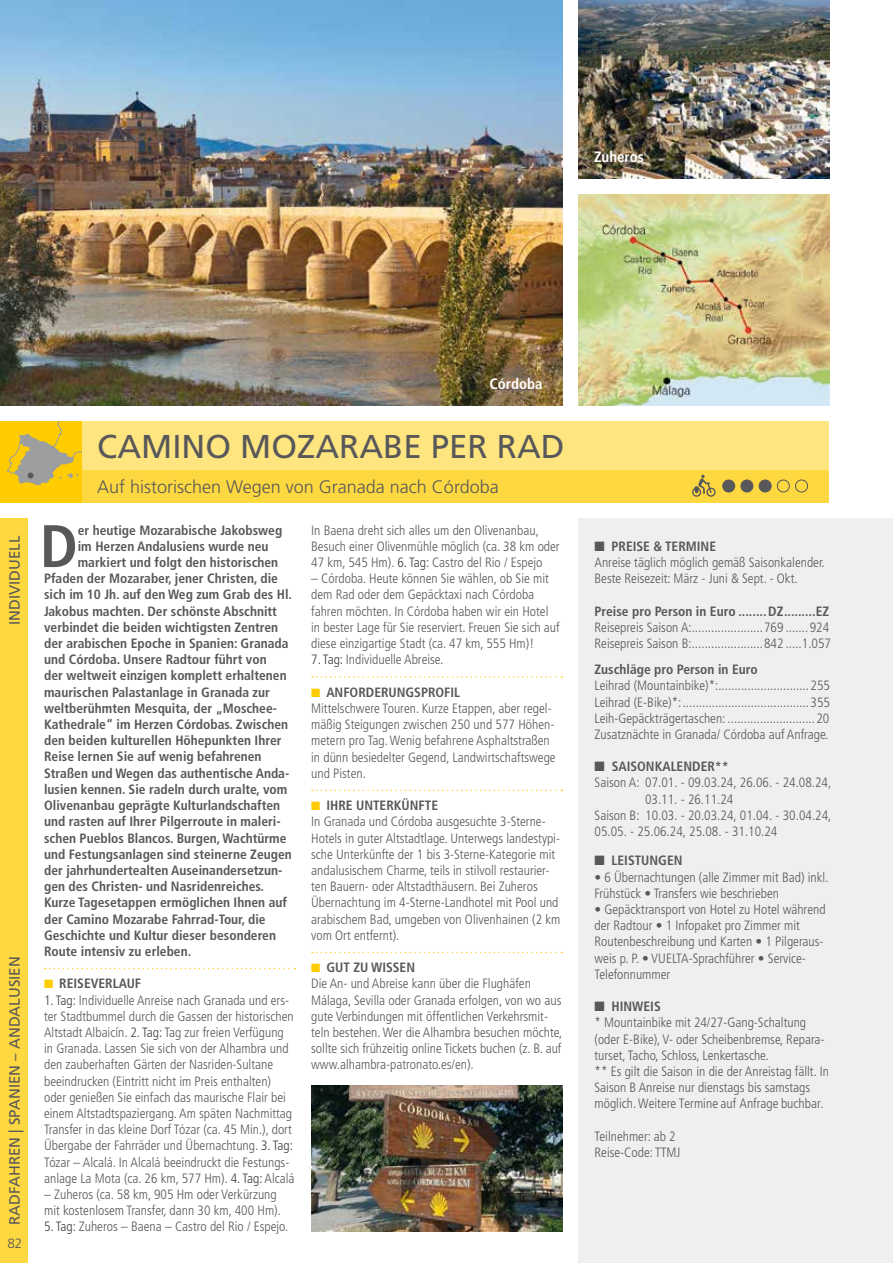
<style>
.page{position:relative;width:893px;height:1263px;background:#fff}
.page>*{position:absolute;margin:0;border:0;box-sizing:border-box;transform-origin:0 0}
.t1{font:700 condensed 59.85px "Frutiger LT Std";color:#58585a}
.t2{font:33px "Frutiger LT Std";color:#58585a}
.t3{font:300 18px "Frutiger LT Std";color:#58585a}
.t4{font:15px "Frutiger LT Std";color:#58585a}
.t5{font:700 condensed 15px "Frutiger LT Std";color:#fff}
.t6{font:300 condensed 13.5px/16.2px "Frutiger LT Std";color:#58585a}
.t7{font:700 condensed 13.5px "Frutiger LT Std";color:#58585a}
.t8{font:300 13.5px "Frutiger LT Std";color:#58585a}
.s1{color:#3e3d40}
.s2{color:#fecc00}
.s3{font-weight:700}
</style>
<div class="page">
<div style="left:0;top:421px;width:829px;height:49px;background:#fee580"></div>
<div style="left:0;top:470px;width:829px;height:32px;background:#fed840"></div>
<div style="left:0;top:518px;width:28px;height:745px;background:#fed840"></div>
<div style="left:578px;top:518px;width:315px;height:745px;background:#efeff0"></div>
<svg style="left:45px;top:968px;width:250px;height:1px"></svg>
<svg style="left:312px;top:676px;width:250px;height:2px"></svg>
<svg style="left:312px;top:790px;width:250px;height:1px"></svg>
<svg style="left:312px;top:952px;width:250px;height:1px"></svg>
<div style="left:0;top:421px;width:81px;height:81px;background:#fecc00"></div>
<svg style="left:7px;top:421px;width:74px;height:64px"></svg>
<img style="left:0;top:0;width:562px;height:405px">
<img style="left:578px;top:0;width:251px;height:178px">
<img style="left:578px;top:194px;width:251px;height:211px">
<img style="left:311px;top:1085px;width:251px;height:146px">
<div style="left:759px;top:480px;width:12px;height:12px;background:#58585a;border-radius:50%"></div>
<div style="left:759px;top:480px;width:12px;height:12px;border:1px solid #58585a;border-radius:50%"></div>
<div style="left:795px;top:480px;width:13px;height:12px;border:1px solid #58585a;border-radius:50%"></div>
<div style="left:723px;top:480px;width:12px;height:12px;background:#58585a;border-radius:50%"></div>
<div style="left:722px;top:480px;width:13px;height:12px;border:1px solid #58585a;border-radius:50%"></div>
<div style="left:741px;top:480px;width:12px;height:12px;background:#58585a;border-radius:50%"></div>
<div style="left:741px;top:480px;width:12px;height:12px;border:1px solid #58585a;border-radius:50%"></div>
<div style="left:777px;top:480px;width:13px;height:12px;border:1px solid #58585a;border-radius:50%"></div>
<svg style="left:692px;top:475px;width:23px;height:22px"></svg>
<p class="t5" style="left:594px;top:148px;width:51px">Zuheros</p>
<p class="t5" style="left:490px;top:375px;width:55px">Córdoba</p>
<h2 class="t2" style="left:97px;top:427px;width:469px">CAMINO MOZARABE PER RAD</h2>
<h3 class="t3" style="left:97px;top:476px;width:403px">Auf historischen Wegen von Granada nach Córdoba</h3>
<p class="t4" style="left:6px;top:625px;width:91px;rotate:-90deg">INDIVIDUELL</p>
<p class="t6" style="left:311px;top:522px;width:250px">In Baena dreht sich alles um den Olivenanbau,<br>Besuch einer Olivenmühle möglich (ca. 38 km oder<br>47 km, 545 Hm). <span class="s1">6. Tag:</span> Castro del Rio / Espejo</p>
<h1 class="t1" style="left:40px;top:511px;width:39px">D</h1>
<p class="t7" style="left:78px;top:522px;width:206px">er heutige Mozarabische Jakobsweg</p>
<p class="t7" style="left:78px;top:538px;width:192px">im Herzen Andalusiens wurde neu</p>
<p class="t7" style="left:78px;top:554px;width:202px">markiert und folgt den historischen</p>
<p class="t7" style="left:44px;top:571px;width:235px">Pfaden der Mozaraber, jener Christen, die</p>
<p class="t7" style="left:44px;top:587px;width:249px">sich im 10 Jh. auf den Weg zum Grab des Hl.</p>
<p class="t7" style="left:44px;top:603px;width:234px">Jakobus machten. Der schönste Abschnitt</p>
<p class="t7" style="left:44px;top:619px;width:235px">verbindet die beiden wichtigsten Zentren</p>
<p class="t7" style="left:44px;top:635px;width:246px">der arabischen Epoche in Spanien: Granada</p>
<p class="t7" style="left:44px;top:652px;width:224px">und Córdoba. Unsere Radtour führt von</p>
<p class="t7" style="left:44px;top:668px;width:244px">der weltweit einzigen komplett erhaltenen</p>
<p class="t7" style="left:44px;top:684px;width:227px">maurischen Palastanlage in Granada zur</p>
<p class="t7" style="left:44px;top:700px;width:234px">weltberühmten Mesquita, der „Moschee-</p>
<p class="t7" style="left:44px;top:716px;width:246px">Kathedrale“ im Herzen Córdobas. Zwischen</p>
<p class="t7" style="left:44px;top:733px;width:239px">den beiden kulturellen Höhepunkten Ihrer</p>
<p class="t7" style="left:44px;top:749px;width:219px">Reise lernen Sie auf wenig befahrenen</p>
<p class="t7" style="left:44px;top:765px;width:247px">Straßen und Wegen das authentische Anda-</p>
<p class="t7" style="left:44px;top:781px;width:245px">lusien kennen. Sie radeln durch uralte, vom</p>
<p class="t7" style="left:44px;top:797px;width:238px">Olivenanbau geprägte Kulturlandschaften</p>
<p class="t7" style="left:44px;top:814px;width:238px">und rasten auf Ihrer Pilgerroute in maleri-</p>
<p class="t7" style="left:44px;top:830px;width:244px">schen Pueblos Blancos. Burgen, Wachtürme</p>
<p class="t7" style="left:44px;top:846px;width:249px">und Festungsanlagen sind steinerne Zeugen</p>
<p class="t7" style="left:44px;top:862px;width:240px">der jahrhundertealten Auseinandersetzun-</p>
<p class="t7" style="left:44px;top:878px;width:221px">gen des Christen- und Nasridenreiches.</p>
<p class="t7" style="left:44px;top:895px;width:244px">Kurze Tagesetappen ermöglichen Ihnen auf</p>
<p class="t7" style="left:44px;top:911px;width:223px">der Camino Mozarabe Fahrrad-Tour, die</p>
<p class="t7" style="left:44px;top:927px;width:233px">Geschichte und Kultur dieser besonderen</p>
<p class="t7" style="left:44px;top:943px;width:149px">Route intensiv zu erleben.</p>
<p class="t7" style="left:44px;top:976px;width:99px"><span class="s2">■</span> REISEVERLAUF</p>
<p class="t6" style="left:44px;top:992px;width:252px"><span class="s1">1. Tag:</span> Individuelle Anreise nach Granada und ers&shy;ter Stadtbummel durch die Gassen der historischen Altstadt Albaicín. <span class="s1">2. Tag:</span> Tag zur freien Verfügung in Granada. Lassen Sie sich von der Alhambra und den zauberhaften Gärten der Nasriden-Sultane beeindrucken (Eintritt nicht im Preis enthalten) oder genießen Sie einfach das maurische Flair bei einem Altstadtspaziergang. Am späten Nachmittag Transfer in das kleine Dorf Tózar (ca. 45 Min.), dort Übergabe der Fahrräder und Übernachtung. <span class="s1">3. Tag:<br></span>Tózar – Alcalá. In Alcalá beeindruckt die Festungs&shy;anlage La Mota (ca. 26 km, 577 Hm). <span class="s1">4. Tag:</span> Alcalá</p>
<p class="t6" style="left:44px;top:1186px;width:238px">– Zuheros (ca. 58 km, 905 Hm oder Verkürzung mit kostenlosem Transfer, dann 30 km, 400 Hm).</p>
<p class="t6" style="left:44px;top:1219px;width:246px"><span class="s1">5. Tag:</span> Zuheros – Baena – Castro del Rio / Espejo.</p>
<p class="t6" style="left:311px;top:571px;width:250px">– Córdoba. Heute können Sie wählen, ob Sie mit dem Rad oder dem Gepäcktaxi nach Córdoba fahren möchten. In Córdoba haben wir ein Hotel in bester Lage für Sie reserviert. Freuen Sie sich auf diese einzigartige Stadt (ca. 47 km, 555 Hm)!</p>
<p class="t6" style="left:311px;top:652px;width:134px"><span class="s1">7. Tag:</span> Individuelle Abreise.</p>
<p class="t6" style="left:311px;top:684px;width:246px"><span class="s2">■</span> <span class="s3">ANFORDERUNGSPROFIL<br></span>Mittelschwere Touren. Kurze Etappen, aber regel&shy;mäßig Steigungen zwischen 250 und 577 Höhen&shy;metern pro Tag. Wenig befahrene Asphaltstraßen in dünn besiedelter Gegend, Landwirtschaftswege und Pisten.</p>
<p class="t6" style="left:311px;top:797px;width:251px"><span class="s2">■</span> <span class="s3">IHRE UNTERKÜNFTE<br></span>In Granada und Córdoba ausgesuchte 3-Sterne-Hotels in guter Altstadtlage. Unterwegs landestypi&shy;sche Unterkünfte der 1 bis 3-Sterne-Kategorie mit andalusischem Charme, teils in stilvoll restaurier&shy;ten Bauern- oder Altstadthäusern. Bei Zuheros Übernachtung im 4-Sterne-Landhotel mit Pool und arabischem Bad, umgeben von Olivenhainen (2 km vom Ort entfernt).</p>
<p class="t6" style="left:311px;top:959px;width:253px"><span class="s2">■</span> <span class="s3">GUT ZU WISSEN<br></span>Die An- und Abreise kann über die Flughäfen Málaga, Sevilla oder Granada erfolgen, von wo aus gute Verbindungen mit öffentlichen Verkehrsmit&shy;teln bestehen. Wer die Alhambra besuchen möchte, sollte sich frühzeitig online Tickets buchen (z. B. auf www.alhambra-patronato.es/en).</p>
<p class="t4" style="left:6px;top:1225px;width:270px;rotate:-90deg">RADFAHREN | SPANIEN – ANDALUSIEN</p>
<p class="t8" style="left:7px;top:1235px;width:17px">82</p>
<p class="t6" style="left:594px;top:538px;width:232px">■ <span class="s3">PREISE &amp; TERMINE<br></span>Anreise täglich möglich gemäß Saisonkalender.<br>Beste Reisezeit: März - Juni &amp; Sept. - Okt.</p>
<p class="t7" style="left:594px;top:603px;width:236px">Preise pro Person in Euro ........DZ.........EZ</p>
<p class="t6" style="left:594px;top:619px;width:238px">Reisepreis Saison A: ......................769 .......924<br>Reisepreis Saison B: ......................842 .....1.057</p>
<p class="t7" style="left:594px;top:661px;width:165px">Zuschläge pro Person in Euro</p>
<p class="t6" style="left:594px;top:678px;width:237px;text-align:justify">Leihrad (Mountainbike)*: ............................255<br>Leihrad (E-Bike)*: .......................................355<br>Leih-Gepäckträgertaschen: ...........................20<br>Zusatznächte in Granada/ Córdoba auf Anfrage.</p>
<p class="t7" style="left:595px;top:758px;width:136px">■ SAISONKALENDER**</p>
<p class="t6" style="left:595px;top:775px;width:238px">Saison A: 07.01. - 09.03.24, 26.06. - 24.08.24,</p>
<p class="t6" style="left:645px;top:791px;width:90px">03.11. - 26.11.24</p>
<p class="t6" style="left:595px;top:807px;width:238px">Saison B: 10.03. - 20.03.24, 01.04. - 30.04.24,</p>
<p class="t6" style="left:595px;top:824px;width:184px">05.05. - 25.06.24, 25.08. - 31.10.24</p>
<p class="t7" style="left:594px;top:853px;width:90px">■ LEISTUNGEN</p>
<p class="t6" style="left:594px;top:869px;width:235px">• 6 Übernachtungen (alle Zimmer mit Bad) inkl.<br>Frühstück • Transfers wie beschrieben</p>
<p class="t6" style="left:594px;top:901px;width:233px">• Gepäcktransport von Hotel zu Hotel während der Radtour • 1 Infopaket pro Zimmer mit Routenbeschreibung und Karten • 1 Pilgeraus&shy;weis p. P. • VUELTA-Sprachführer • Service-Telefonnummer</p>
<p class="t6" style="left:594px;top:998px;width:236px">■ <span class="s3">HINWEIS<br></span>* Mountainbike mit 24/27-Gang-Schaltung (oder E-Bike), V- oder Scheibenbremse, Repara&shy;turset, Tacho, Schloss, Lenkertasche.<br>** Es gilt die Saison in die der Anreistag fällt. In Saison B Anreise nur dienstags bis samstags möglich. Weitere Termine auf Anfrage buchbar.</p>
<p class="t6" style="left:594px;top:1128px;width:87px">Teilnehmer: ab 2<br>Reise-Code: TTMJ</p>
</div>
